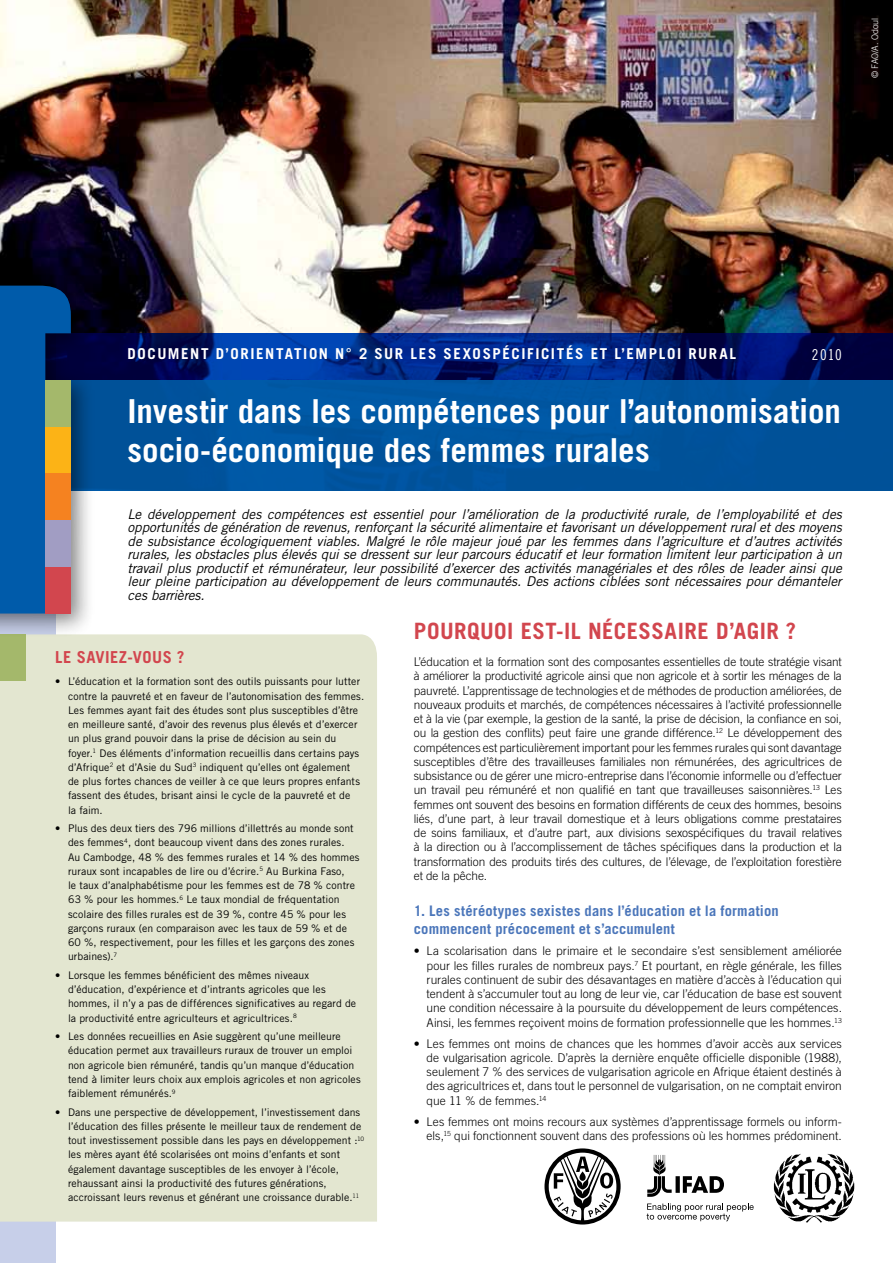
<style>
.page{position:relative;width:893px;height:1263px;background:#fff}
.page>*{position:absolute;margin:0;border:0;box-sizing:border-box;transform-origin:0 0}
.t1{font:700 33px/39px "Trade Gothic LT Std";letter-spacing:-.005em;color:#fff}
.t2{font:700 22.5px "Trade Gothic LT Std";color:#d2464e}
.t3{font:700 16.5px "Trade Gothic LT Std";color:#d2464e}
.t4{font:700 15px "Trade Gothic LT Std";letter-spacing:.105em;color:#fff}
.t5{font:15px "Trade Gothic LT Std Cn 18";color:#fff}
.t6{font:700 14.55px/18.8px "Trade Gothic LT Std";letter-spacing:.01em;color:#4b76ba}
.t7{font:italic 13.5px/13.5px "Trade Gothic LT Std";letter-spacing:-.005em;color:#000;text-align:justify}
.t8{font:300 12px/14.2px "Trade Gothic LT Std";color:#000;text-align:justify}
.t9{font:10.5px/14.2px "Trade Gothic LT Std";letter-spacing:.005em;color:#000}
.t10{font:300 9px "Trade Gothic LT Std";letter-spacing:-.015em;color:#fff}
</style>
<div class="page">
<img style="left:0;top:0;width:893px;height:491px">
<svg style="left:95px;top:333px;width:798px;height:47px;background:#001e76"></svg>
<div style="left:0;top:380px;width:893px;height:110px;background:#00529c"></div>
<div style="left:0;top:285px;width:55px;height:978px;background:#c7cfe9"></div>
<div style="left:0;top:634px;width:377px;height:587px;background:#e3e6d0"></div>
<div style="left:0;top:634px;width:26px;height:47px;background:#a4b86b"></div>
<svg style="left:544px;top:1148px;width:77px;height:76px"></svg>
<img style="left:774px;top:1153px;width:80px;height:70px">
<svg style="left:647px;top:1155px;width:77px;height:42px"></svg>
<svg style="left:647px;top:1203px;width:107px;height:18px"></svg>
<div style="left:0;top:272px;width:95px;height:365px;background:#000;opacity:.5"></div>
<div style="left:0;top:331px;width:45px;height:282px;background:#005baa"></div>
<div style="left:45px;top:473px;width:26px;height:47px;background:#f58220"></div>
<div style="left:45px;top:520px;width:26px;height:47px;background:#a19dc3"></div>
<div style="left:45px;top:427px;width:26px;height:46px;background:#fcb316"></div>
<div style="left:45px;top:567px;width:26px;height:46px;background:#d2464e"></div>
<div style="left:0;top:286px;width:71px;height:47px;background:#005baa"></div>
<div style="left:45px;top:380px;width:26px;height:47px;background:#a4b86b"></div>
<p class="t10" style="left:870px;top:78px;width:61px;rotate:-90deg">© FAO/A. Odoul</p>
<p class="t4" style="left:128px;top:344px;width:610px">Document d’orientation n° 2 sur les sexospécificités et l’emploi rural</p>
<h1 class="t1" style="left:128px;top:391px;width:715px">Investir dans les compétences pour l’autonomisation socio-économique des femmes rurales</h1>
<p class="t5" style="left:812px;top:346px;width:32px">2010</p>
<p class="t7" style="left:128px;top:508px;width:716px">Le développement des compétences est essentiel pour l’amélioration de la productivité rurale, de l’employabilité et des opportunités de génération de revenus, renforçant la sécurité alimentaire et favorisant un développement rural et des moyens de subsistance écologiquement viables. Malgré le rôle majeur joué par les femmes dans l’agriculture et d’autres activités rurales, les obstacles plus élevés qui se dressent sur leur parcours éducatif et leur formation limitent leur participation à un travail plus productif et rémunérateur, leur possibilité d’exercer des activités managériales et des rôles de leader ainsi que leur pleine participation au développement de leurs communautés. Des actions ciblées sont nécessaires pour démanteler ces barrières.</p>
<h2 class="t2" style="left:414px;top:617px;width:14px">POUR</h2>
<h2 class="t2" style="left:467px;top:617px;width:24px">QUOI</h2>
<h2 class="t2" style="left:521px;top:617px;width:81px">EST-ILNÉCESSAIRE</h2>
<h2 class="t2" style="left:716px;top:617px;width:81px">D’AGIR ?</h2>
<p class="t8" style="left:414px;top:654px;width:430px">L’éducation et la formation sont des composantes essentielles de toute stratégie visant à améliorer la productivité agricole ainsi que non agricole et à sortir les ménages de la pauvreté. L’apprentissage de technologies et de méthodes de production améliorées, de nouveaux produits et marchés, de compétences nécessaires à l’activité professionnelle et à la vie (par exemple, la gestion de la santé, la prise de décision, la confiance en soi, ou la gestion des conflits) peut faire une grande différence.<sup>12</sup> Le développement des compétences est particulièrement important pour les femmes rurales qui sont davantage susceptibles d’être des travailleuses familiales non rémunérées, des agricultrices de subsistance ou de gérer une micro-entreprise dans l’économie informelle ou d’effectuer un travail peu rémunéré et non qualifié en tant que travailleuses saisonnières.<sup>13</sup> Les femmes ont souvent des besoins en formation différents de ceux des hommes, besoins liés, d’une part, à leur travail domestique et à leurs obligations comme prestataires de soins familiaux, et d’autre part, aux divisions sexospécifiques du travail relatives à la direction ou à l’accomplissement de tâches spécifiques dans la production et la transformation des produits tirés des cultures, de l’élevage, de l’exploitation forestière et de la pêche.</p>
<p class="t6" style="left:414px;top:901px;width:366px">1. Les stéréotypes sexistes dans l’éducation et la formation commencent précocement et s’accumulent</p>
<p class="t8" style="left:427px;top:944px;width:417px;text-indent:-13px">• La scolarisation dans le primaire et le secondaire s’est sensiblement améliorée pour les filles rurales de nombreux pays.<sup>7</sup> Et pourtant, en règle générale, les filles rurales continuent de subir des désavantages en matière d’accès à l’éducation qui tendent à s’accumuler tout au long de leur vie, car l’éducation de base est souvent une condition nécessaire à la poursuite du développement de leurs compétences.<br>Ainsi, les femmes reçoivent moins de formation professionnelle que les hommes.<sup>13</sup></p>
<p class="t8" style="left:427px;top:1036px;width:417px;text-indent:-13px">• Les femmes ont moins de chances que les hommes d’avoir accès aux services de vulgarisation agricole. D’après la dernière enquête officielle disponible (1988), seulement 7 % des services de vulgarisation agricole en Afrique étaient destinés à des agricultrices et, dans tout le personnel de vulgarisation, on ne comptait environ que 11 % de femmes.<sup>14</sup></p>
<p class="t8" style="left:414px;top:1114px;width:430px;text-align:right">• Les femmes ont moins recours aux systèmes d’apprentissage formels ou inform&shy;els,<sup>15</sup> qui fonctionnent souvent dans des professions où les hommes prédominent.</p>
<h3 class="t3" style="left:55px;top:647px;width:98px">LE SAVIEZ-VOUS</h3>
<h3 class="t3" style="left:177px;top:647px;width:9px">?</h3>
<p class="t9" style="left:68px;top:674px;width:298px;text-indent:-13px">• L’éducation et la formation sont des outils puissants pour lutter contre la pauvreté et en faveur de l’autonomisation des femmes.<br>Les femmes ayant fait des études sont plus susceptibles d’être en meilleure santé, d’avoir des revenus plus élevés et d’exercer un plus grand pouvoir dans la prise de décision au sein du foyer.<sup>1</sup> Des éléments d’information recueillis dans certains pays d’Afrique<sup>2</sup> et d’Asie du Sud<sup>3</sup> indiquent qu’elles ont également<br>de plus fortes chances de veiller à ce que leurs propres enfants fassent des études, brisant ainsi le cycle de la pauvreté et de<br>la faim.</p>
<p class="t9" style="left:68px;top:821px;width:293px;text-indent:-13px">• Plus des deux tiers des 796 millions d’illettrés au monde sont des femmes<sup>4</sup>, dont beaucoup vivent dans des zones rurales.<br>Au Cambodge, 48 % des femmes rurales et 14 % des hommes ruraux sont incapables de lire ou d’écrire.<sup>5</sup> Au Burkina Faso,<br>le taux d’analphabétisme pour les femmes est de 78 % contre 63 % pour les hommes.<sup>6</sup> Le taux mondial de fréquentation scolaire des filles rurales est de 39 %, contre 45 % pour les garçons ruraux (en comparaison avec les taux de 59 % et de 60 %, respectivement, pour les filles et les garçons des zones urbaines).<sup>7</sup></p>
<p class="t9" style="left:68px;top:968px;width:290px;text-indent:-13px">• Lorsque les femmes bénéficient des mêmes niveaux d’éducation, d’expérience et d’intrants agricoles que les hommes, il n’y a pas de différences significatives au regard de la productivité entre agriculteurs et agricultrices.<sup>8</sup></p>
<p class="t9" style="left:68px;top:1029px;width:294px;text-indent:-13px">• Les données recueillies en Asie suggèrent qu’une meilleure éducation permet aux travailleurs ruraux de trouver un emploi non agricole bien rémunéré, tandis qu’un manque d’éducation tend à limiter leurs choix aux emplois agricoles et non agricoles faiblement rémunérés.<sup>9</sup></p>
<p class="t9" style="left:68px;top:1105px;width:298px;text-indent:-13px">• Dans une perspective de développement, l’investissement dans l’éducation des filles présente le meilleur taux de rendement de tout investissement possible dans les pays en développement :<sup>10 </sup>les mères ayant été scolarisées ont moins d’enfants et sont également davantage susceptibles de les envoyer à l’école, rehaussant ainsi la productivité des futures générations, accroissant leurs revenus et générant une croissance durable.<sup>11</sup></p>
</div>
